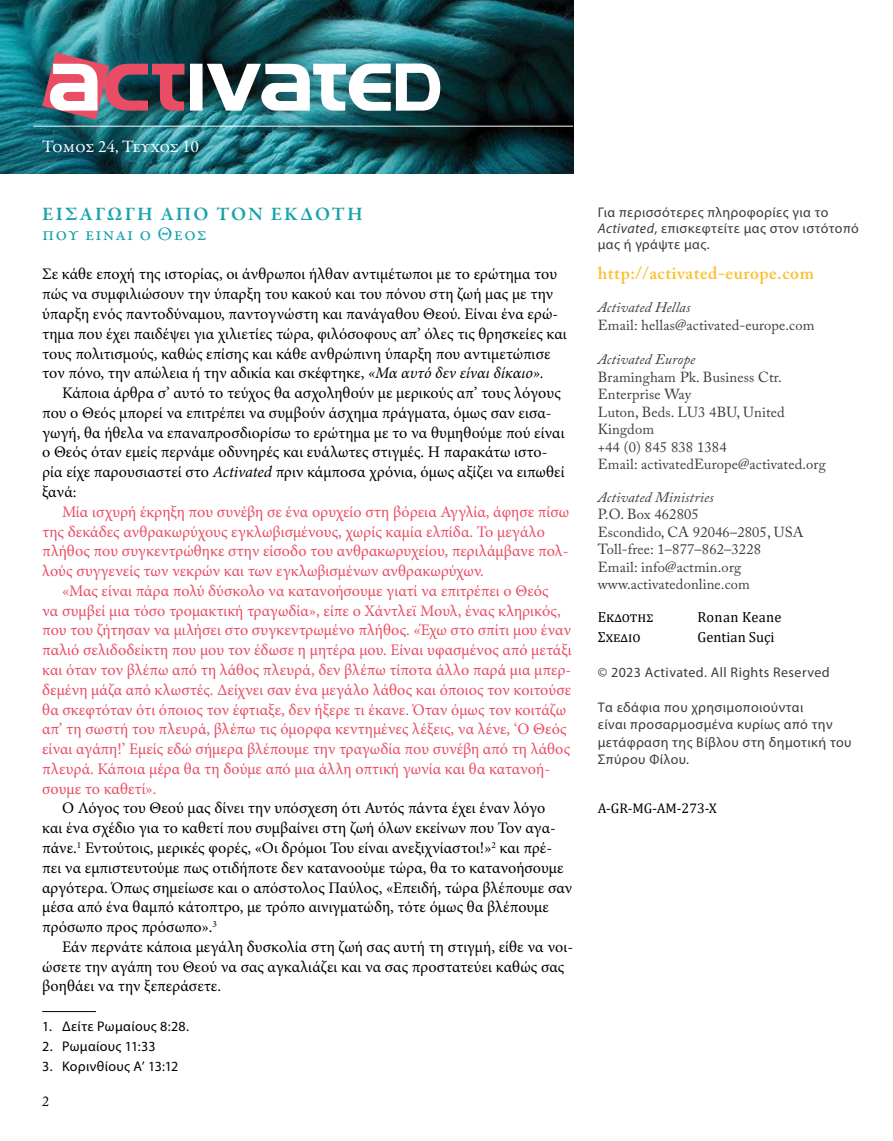
<style>
.page{position:relative;width:893px;height:1141px;background:#fff}
.page>*{position:absolute;margin:0;border:0;box-sizing:border-box;transform-origin:0 0}
.t1{font:600 19.25px "Garamond Premr Pro";letter-spacing:.11em;color:#16a3aa}
.t2{font:19.25px "Garamond Premr Pro";letter-spacing:.06em;color:#16a3aa}
.t3{font:600 17.5px "Adobe Caslon Pro";letter-spacing:.03em;color:#fcbe2c}
.t4{font:17.5px "Garamond Premr Pro";letter-spacing:-.025em;color:#fff}
.t5{font:16.1px/19.8px "Minion Pro";color:#000}
.t6{font:16.1px/19.8px "Minion Pro";color:#ea4d63}
.t7{font:14.7px "Cambria";color:#000}
.t8{font:14.7px "Cambria";letter-spacing:.02em;color:#000}
.t9{font:14.53px/17.5px "Adobe Caslon Pro";letter-spacing:.01em;color:#3c3c3b}
.t10{font:italic 14.53px "Adobe Caslon Pro";letter-spacing:.01em;color:#3c3c3b}
.t11{font:14px/17.5px "Myriad Pro";letter-spacing:.03em;color:#3c3c3b}
.t12{font:14px "Myriad Pro";letter-spacing:.025em;color:#000}
.t13{font:14px "Cambria";color:#000}
.t14{font:14px "Adobe Caslon Pro";color:#000}
.s1{font-style:italic}
</style>
<div class="page">
<img style="left:0;top:0;width:573px;height:173px">
<hr style="left:33px;top:126px;width:540px;height:1px;background:#fff">
<img style="left:42px;top:52px;width:398px;height:67px">
<hr style="left:42px;top:1011px;width:54px;height:1px;background:#000">
<p class="t4" style="left:42px;top:135px;width:158px">Τομοσ 24, Τευχοσ 10</p>
<p class="t1" style="left:42px;top:202px;width:321px">ΕΙΣΑΓΩΓΉ ΑΠΌ ΤΟΝ ΕΚΔΌΤΗ</p>
<p class="t2" style="left:42px;top:222px;width:166px">πού είναι ο Θεός</p>
<p class="t5" style="left:42px;top:265px;width:526px">Σε κάθε εποχή της ιστορίας, οι άνθρωποι ήλθαν αντιμέτωποι με το ερώτημα του πώς να συμφιλιώσουν την ύπαρξη του κακού και του πόνου στη ζωή μας με την ύπαρξη ενός παντοδύναμου, παντογνώστη και πανάγαθου Θεού. Είναι ένα ερώ&shy;τημα που έχει παιδέψει για χιλιετίες τώρα, φιλόσοφους απ’ όλες τις θρησκείες και τους πολιτισμούς, καθώς επίσης και κάθε ανθρώπινη ύπαρξη που αντιμετώπισε τον πόνο, την απώλεια ή την αδικία και σκέφτηκε, <span class="s1">«Μα αυτό δεν είναι δίκαιο».</span></p>
<p class="t5" style="left:42px;top:383px;width:524px;text-indent:20px">Κάποια άρθρα σ’ αυτό το τεύχος θα ασχοληθούν με μερικούς απ’ τους λόγους που ο Θεός μπορεί να επιτρέπει να συμβούν άσχημα πράγματα, όμως σαν εισα&shy;γωγή, θα ήθελα να επαναπροσδιορίσω το ερώτημα με το να θυμηθούμε πού είναι ο Θεός όταν εμείς περνάμε οδυνηρές και ευάλωτες στιγμές. Η παρακάτω ιστο&shy;ρία είχε παρουσιαστεί στο <span class="s1">Activated</span> πριν κάμποσα χρόνια, όμως αξίζει να ειπωθεί ξανά:</p>
<p class="t6" style="left:42px;top:502px;width:529px;text-indent:20px">Μία ισχυρή έκρηξη που συνέβη σε ένα ορυχείο στη βόρεια Αγγλία, άφησε πίσω της δεκάδες ανθρακωρύχους εγκλωβισμένους, χωρίς καμία ελπίδα. Το μεγάλο πλήθος που συγκεντρώθηκε στην είσοδο του ανθρακωρυχείου, περιλάμβανε πολ&shy;λούς συγγενείς των νεκρών και των εγκλωβισμένων ανθρακωρύχων.</p>
<p class="t6" style="left:42px;top:581px;width:531px;text-indent:20px">«Μας είναι πάρα πολύ δύσκολο να κατανοήσουμε γιατί να επιτρέπει ο Θεός<br>να συμβεί μια τόσο τρομακτική τραγωδία», είπε ο Χάντλεϊ Μουλ, ένας κληρικός, που του ζήτησαν να μιλήσει στο συγκεντρωμένο πλήθος. «Έχω στο σπίτι μου έναν παλιό σελιδοδείκτη που μου τον έδωσε η μητέρα μου. Είναι υφασμένος από μετάξι και όταν τον βλέπω από τη λάθος πλευρά, δεν βλέπω τίποτα άλλο παρά μια μπερ&shy;δεμένη μάζα από κλωστές. Δείχνει σαν ένα μεγάλο λάθος και όποιος τον κοιτούσε θα σκεφτόταν ότι όποιος τον έφτιαξε, δεν ήξερε τι έκανε. Όταν όμως τον κοιτάζω απ’ τη σωστή του πλευρά, βλέπω τις όμορφα κεντημένες λέξεις, να λένε, ‘Ο Θεός είναι αγάπη!’ Εμείς εδώ σήμερα βλέπουμε την τραγωδία που συνέβη από τη λάθος πλευρά. Κάποια μέρα θα τη δούμε από μια άλλη οπτική γωνία και θα κατανοή&shy;σουμε το καθετί».</p>
<p class="t5" style="left:42px;top:798px;width:532px;text-indent:20px">Ο Λόγος του Θεού μας δίνει την υπόσχεση ότι Αυτός πάντα έχει έναν λόγο<br>και ένα σχέδιο για το καθετί που συμβαίνει στη ζωή όλων εκείνων που Τον αγα&shy;πάνε.<sup>1</sup> Εντούτοις, μερικές φορές, «Οι δρόμοι Του είναι ανεξιχνίαστοι!»<sup>2</sup> και πρέ&shy;πει να εμπιστευτούμε πως οτιδήποτε δεν κατανοούμε τώρα, θα το κατανοήσουμε αργότερα. Όπως σημείωσε και ο απόστολος Παύλος, «Επειδή, τώρα βλέπουμε σαν μέσα από ένα θαμπό κάτοπτρο, με τρόπο αινιγματώδη, τότε όμως θα βλέπουμε πρόσωπο προς πρόσωπο».<sup>3</sup></p>
<p class="t5" style="left:42px;top:937px;width:532px;text-indent:20px">Εάν περνάτε κάποια μεγάλη δυσκολία στη ζωή σας αυτή τη στιγμή, είθε να νοι&shy;ώσετε την αγάπη του Θεού να σας αγκαλιάζει και να σας προστατεύει καθώς σας βοηθάει να την ξεπεράσετε.</p>
<p class="t12" style="left:42px;top:1018px;width:148px">1. Δείτε Ρωμαίους 8:28.</p>
<p class="t12" style="left:42px;top:1037px;width:115px">2. Ρωμαίους 11:33</p>
<p class="t12" style="left:42px;top:1057px;width:138px">3. Κορινθίους Α’ 13:12</p>
<p class="t14" style="left:42px;top:1093px;width:8px">2</p>
<p class="t11" style="left:598px;top:204px;width:263px;line-height:15.8px">Για περισσότερες πληροφορίες για το<br><span class="s1">Activated</span>, επισκεφτείτε μας στον ιστότοπό μας ή γράψτε μας.</p>
<p class="t3" style="left:598px;top:263px;width:218px">http://activated-europe.com</p>
<p class="t10" style="left:598px;top:299px;width:94px">Activated Hellas</p>
<p class="t9" style="left:598px;top:316px;width:218px">Email: hellas@activated-europe.com</p>
<p class="t10" style="left:598px;top:351px;width:99px">Activated Europe</p>
<p class="t9" style="left:598px;top:368px;width:229px">Bramingham Pk. Business Ctr.<br>Enterprise Way<br>Luton, Beds. LU3 4BU, United<br>Kingdom<br>+44 (0) 845 838 1384<br>Email: activatedEurope@activated.org</p>
<p class="t10" style="left:598px;top:488px;width:117px">Activated Ministries</p>
<p class="t9" style="left:598px;top:505px;width:207px">P.O. Box 462805<br>Escondido, CA 92046–2805, USA<br>Toll-free: 1–877–862–3228<br>Email: info@actmin.org www.activatedonline.com</p>
<p class="t7" style="left:598px;top:608px;width:57px">Εκδοτησ</p>
<p class="t8" style="left:697px;top:608px;width:86px">Ronan Keane</p>
<p class="t7" style="left:598px;top:628px;width:44px">Σχεδιο</p>
<p class="t7" style="left:697px;top:628px;width:79px">Gentian Suçi</p>
<p class="t11" style="left:598px;top:663px;width:233px">© 2023 Activated. All Rights Reserved</p>
<p class="t11" style="left:598px;top:698px;width:255px">Τα εδάφια που χρησιμοποιούνται<br>είναι προσαρμοσμένα κυρίως από την μετάφραση της Βίβλου στη δημοτική του<br>Σπύρου Φίλου.</p>
<p class="t13" style="left:598px;top:800px;width:120px">A-GR-MG-AM-273-X</p>
</div>
